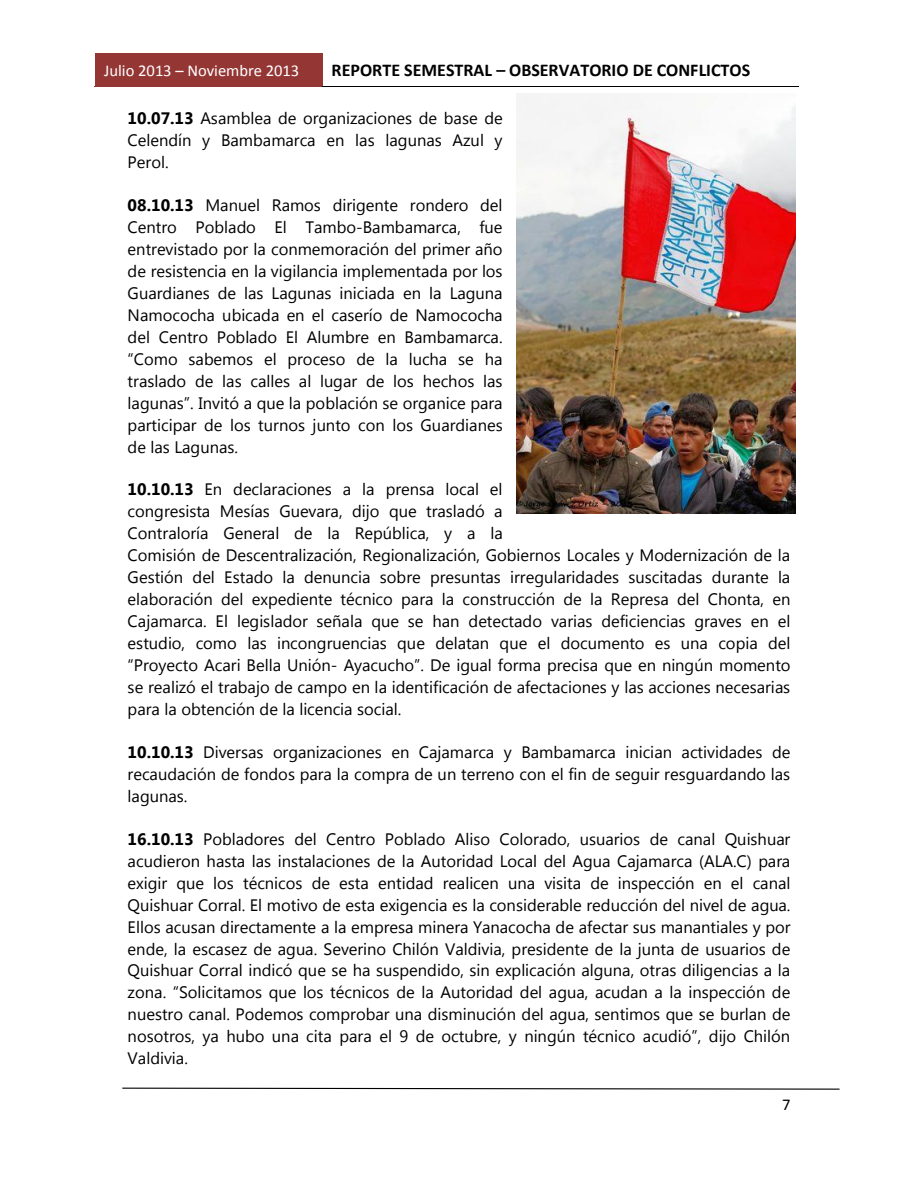
<style>
.page{position:relative;width:918px;height:1188px;background:#fff}
.page>*{position:absolute;margin:0;border:0;box-sizing:border-box;transform-origin:0 0}
.t1{font:700 18px "Calibri";color:#000}
.t2{font:16.5px/21.9px "Segoe UI";color:#000;text-align:justify}
.t3{font:16.5px "Calibri";letter-spacing:-.005em;color:#fff}
.t4{font:16.5px "Calibri";color:#000}
.s1{font-weight:700}
</style>
<div class="page">
<div style="left:96px;top:53px;width:227px;height:7px;background:#943634"></div>
<div style="left:96px;top:60px;width:8px;height:20px;background:#943634"></div>
<div style="left:314px;top:60px;width:9px;height:20px;background:#943634"></div>
<div style="left:104px;top:60px;width:210px;height:20px;background:#943634"></div>
<div style="left:96px;top:80px;width:227px;height:6px;background:#943634"></div>
<hr style="left:94px;top:86px;width:229px;height:1px;background:#943634">
<hr style="left:323px;top:86px;width:476px;height:1px;background:#000">
<svg style="left:122px;top:1087px;width:718px;height:3px"></svg>
<img style="left:517px;top:513px;width:263px;height:1px">
<img style="left:516px;top:94px;width:280px;height:419px">
<p class="t3" style="left:104px;top:63px;width:197px">Julio 2013 – Noviembre 2013</p>
<p class="t1" style="left:332px;top:62px;width:420px">REPORTE SEMESTRAL – OBSERVATORIO DE CONFLICTOS</p>
<p class="t2" style="left:128px;top:106px;width:377px"><span class="s1">10.07.13</span> Asamblea de organizaciones de base de Celendín y Bambamarca en las lagunas Azul y Perol.</p>
<p class="t2" style="left:128px;top:193px;width:377px"><span class="s1">08.10.13</span> Manuel Ramos dirigente rondero del Centro Poblado El Tambo-Bambamarca, fue entrevistado por la conmemoración del primer año de resistencia en la vigilancia implementada por los Guardianes de las Lagunas iniciada en la Laguna Namococha ubicada en el caserío de Namococha del Centro Poblado El Alumbre en Bambamarca. “Como sabemos el proceso de la lucha se ha traslado de las calles al lugar de los hechos las lagunas”. Invitó a que la población se organice para participar de los turnos junto con los Guardianes de las Lagunas.</p>
<p class="t2" style="left:128px;top:477px;width:664px;text-align:left"><span class="s1">10.10.13</span> En declaraciones a la prensa local el<br>congresista Mesías Guevara, dijo que trasladó a<br>Contraloría General de la República, y a la<br>Comisión de Descentralización, Regionalización, Gobiernos Locales y Modernización de la Gestión del Estado la denuncia sobre presuntas irregularidades suscitadas durante la elaboración del expediente técnico para la construcción de la Represa del Chonta, en Cajamarca. El legislador señala que se han detectado varias deficiencias graves en el estudio, como las incongruencias que delatan que el documento es una copia del “Proyecto Acari Bella Unión- Ayacucho”. De igual forma precisa que en ningún momento se realizó el trabajo de campo en la identificación de afectaciones y las acciones necesarias para la obtención de la licencia social.</p>
<p class="t2" style="left:128px;top:740px;width:664px"><span class="s1">10.10.13</span> Diversas organizaciones en Cajamarca y Bambamarca inician actividades de recaudación de fondos para la compra de un terreno con el fin de seguir resguardando las lagunas.</p>
<p class="t2" style="left:128px;top:827px;width:664px"><span class="s1">16.10.13</span> Pobladores del Centro Poblado Aliso Colorado, usuarios de canal Quishuar acudieron hasta las instalaciones de la Autoridad Local del Agua Cajamarca (ALA.C) para exigir que los técnicos de esta entidad realicen una visita de inspección en el canal Quishuar Corral. El motivo de esta exigencia es la considerable reducción del nivel de agua.<br>Ellos acusan directamente a la empresa minera Yanacocha de afectar sus manantiales y por ende, la escasez de agua. Severino Chilón Valdivia, presidente de la junta de usuarios de Quishuar Corral indicó que se ha suspendido, sin explicación alguna, otras diligencias a la zona. “Solicitamos que los técnicos de la Autoridad del agua, acudan a la inspección de nuestro canal. Podemos comprobar una disminución del agua, sentimos que se burlan de nosotros, ya hubo una cita para el 9 de octubre, y ningún técnico acudió”, dijo Chilón Valdivia.</p>
<p class="t4" style="left:782px;top:1098px;width:10px">7</p>
</div>
